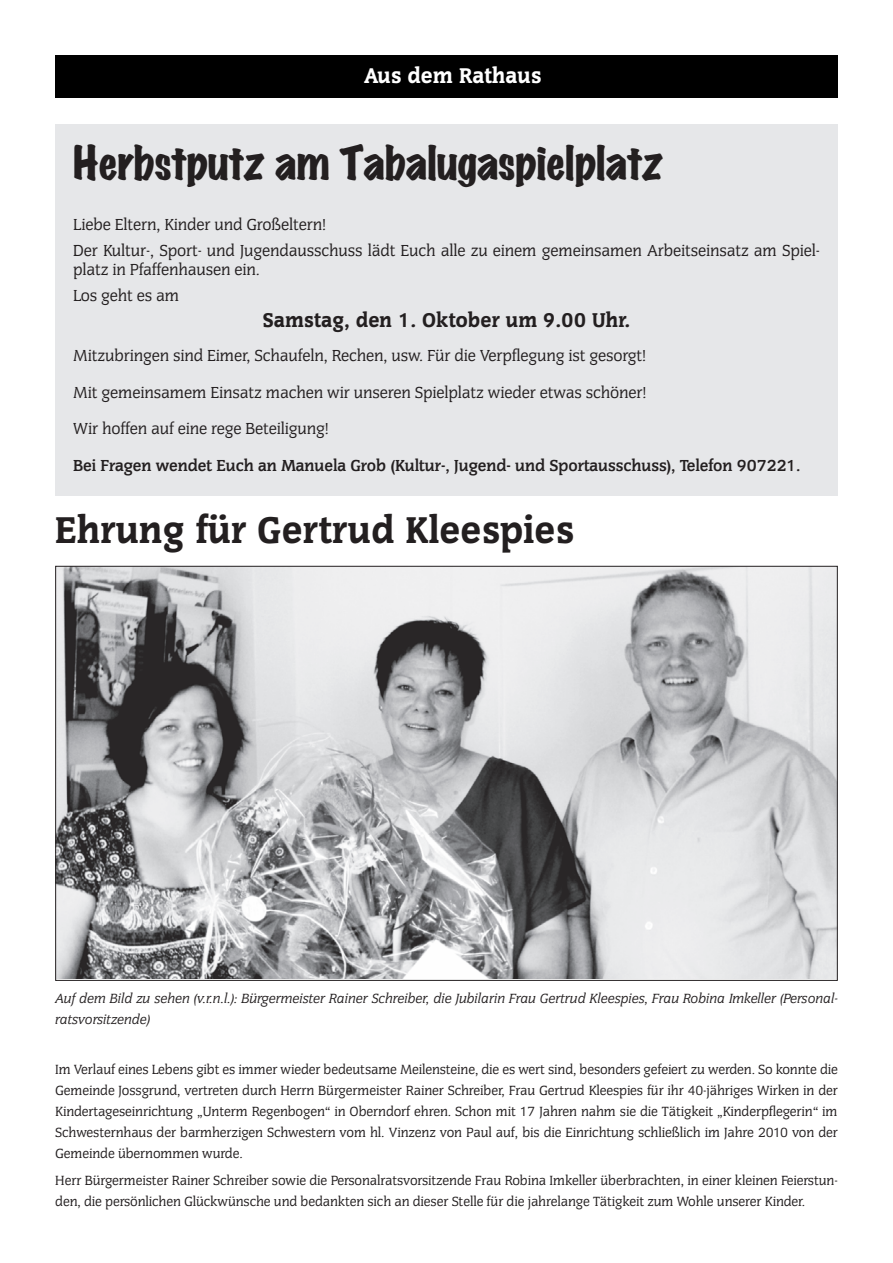
<style>
.page{position:relative;width:893px;height:1263px;background:#fff}
.page>*{position:absolute;margin:0;border:0;box-sizing:border-box;transform-origin:0 0}
.t1{font:42px "Marker";color:#231f20}
.t2{font:42px "Cg Congress Hy";color:#231f20}
.t3{font:24px "Cg Congress Hy";color:#fff}
.t4{font:22.5px "Cg Congress Hy";color:#231f20}
.t5{font:18px/26px "Cg Congress";color:#231f20}
.t6{font:18px "Cg Congress Bd";color:#231f20}
.t7{font:15px/21px "Cg Congress";color:#231f20;text-align:justify}
.t8{font:15px/21px "Cg Congress It";color:#231f20}
</style>
<div class="page">
<div style="left:55px;top:55px;width:783px;height:43px;background:#000"></div>
<img style="left:57px;top:568px;width:779px;height:411px">
<div style="left:55px;top:124px;width:783px;height:371px;background:#e6e7e9"></div>
<h2 class="t3" style="left:364px;top:59px;width:179px">Aus dem Rathaus</h2>
<h1 class="t1" style="left:73px;top:142px;width:591px">Herbstputz am Tabalugaspielplatz</h1>
<p class="t5" style="left:73px;top:211px;width:748px">Liebe Eltern, Kinder und Großeltern!<br>Der Kultur-, Sport- und Jugendausschuss lädt Euch alle zu einem gemeinsamen Arbeitseinsatz am Spiel-</p>
<p class="t5" style="left:73px;top:256px;width:188px">platz in Pfaffenhausen ein.<br>Los geht es am</p>
<h3 class="t4" style="left:263px;top:304px;width:369px">Samstag, den 1. Oktober um 9.00 Uhr.</h3>
<p class="t5" style="left:73px;top:337px;width:575px;line-height:36.5px;text-align:justify">Mitzubringen sind Eimer, Schaufeln, Rechen, usw. Für die Verpflegung ist gesorgt!<br>Mit gemeinsamem Einsatz machen wir unseren Spielplatz wieder etwas schöner!<br>Wir hoffen auf eine rege Beteiligung!</p>
<p class="t6" style="left:73px;top:453px;width:729px">Bei Fragen wendet Euch an Manuela Grob (Kultur-, Jugend- und Sportausschuss), Telefon 907221.</p>
<h1 class="t2" style="left:55px;top:500px;width:520px">Ehrung für Gertrud Kleespies</h1>
<p class="t8" style="left:55px;top:987px;width:784px">Auf dem Bild zu sehen (v.r.n.l.): Bürgermeister Rainer Schreiber, die Jubilarin Frau Gertrud Kleespies, Frau Robina Imkeller (Personal&shy;ratsvorsitzende)</p>
<p class="t7" style="left:55px;top:1058px;width:784px">Im Verlauf eines Lebens gibt es immer wieder bedeutsame Meilensteine, die es wert sind, besonders gefeiert zu werden. So konnte die Gemeinde Jossgrund, vertreten durch Herrn Bürgermeister Rainer Schreiber, Frau Gertrud Kleespies für ihr 40-jähriges Wirken in der Kindertageseinrichtung „Unterm Regenbogen“ in Oberndorf ehren. Schon mit 17 Jahren nahm sie die Tätigkeit „Kinderpflegerin“ im Schwesternhaus der barmherzigen Schwestern vom hl. Vinzenz von Paul auf, bis die Einrichtung schließlich im Jahre 2010 von der Gemeinde übernommen wurde.</p>
<p class="t7" style="left:55px;top:1170px;width:784px">Herr Bürgermeister Rainer Schreiber sowie die Personalratsvorsitzende Frau Robina Imkeller überbrachten, in einer kleinen Feierstun&shy;den, die persönlichen Glückwünsche und bedankten sich an dieser Stelle für die jahrelange Tätigkeit zum Wohle unserer Kinder.</p>
</div>
